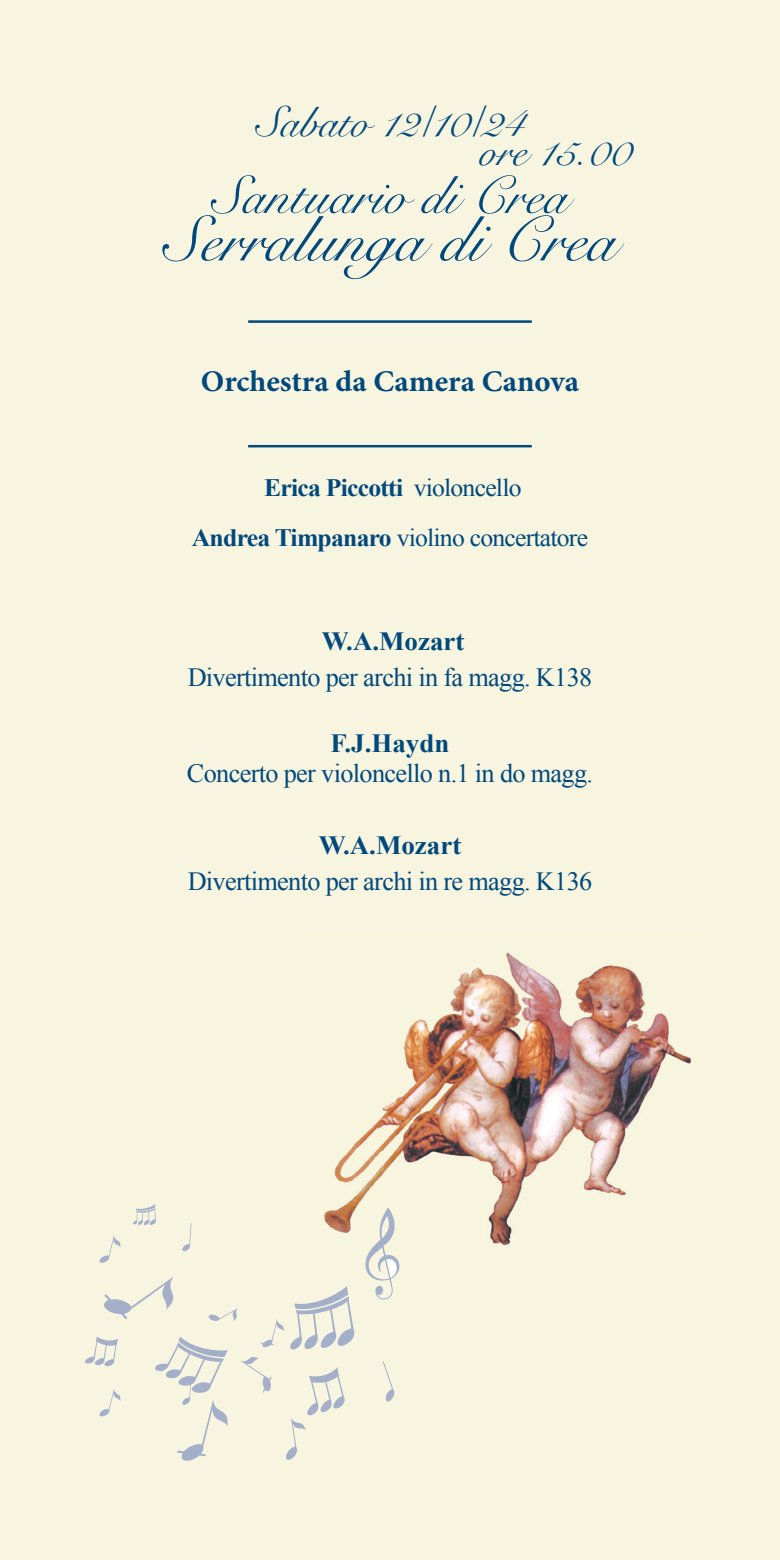
<style>
.page{position:relative;width:780px;height:1560px;background:#fff}
.page>*{position:absolute;margin:0;border:0;box-sizing:border-box;transform-origin:0 0}
.t1{font:63.5px "Snell Roundhand";color:#01487c}
.t2{font:53px "Snell Roundhand";color:#01487c}
.t3{font:42.25px "Snell Roundhand";color:#01487c}
.t4{font:700 30px "Minion Pro";color:#01487c}
.t5{font:26.25px "Times New Roman";letter-spacing:-.025em;color:#01487c}
.t6{font:700 26.25px "Times New Roman";color:#01487c}
.t7{font:25px/50px "Times New Roman";letter-spacing:-.03em;color:#01487c;text-align:center}
.s1{font-weight:700}
</style>
<div class="page">
<div style="left:0;top:0;width:780px;height:1559px;background:#f7f5df"></div>
<hr style="left:248px;top:320px;width:283px;height:3px;background:#01487c">
<hr style="left:248px;top:445px;width:283px;height:2px;background:#01487c">
<img style="left:324px;top:952px;width:367px;height:294px">
<svg style="left:99px;top:1236px;width:22px;height:27px"></svg>
<svg style="left:182px;top:1223px;width:9px;height:28px"></svg>
<svg style="left:364px;top:1207px;width:37px;height:92px"></svg>
<svg style="left:383px;top:1361px;width:12px;height:40px"></svg>
<svg style="left:133px;top:1204px;width:23px;height:21px"></svg>
<svg style="left:85px;top:1276px;width:270px;height:185px"></svg>
<h3 class="t3" style="left:256px;top:98px;width:269px">Sabato 12/10/24</h3>
<h3 class="t3" style="left:479px;top:128px;width:152px">ore 15.00</h3>
<h2 class="t2" style="left:212px;top:165px;width:357px">Santuario di Crea</h2>
<h1 class="t1" style="left:164px;top:203px;width:453px">Serralunga di Crea</h1>
<p class="t4" style="left:201px;top:360px;width:380px">Orchestra da Camera Canova</p>
<p class="t7" style="left:192px;top:462px;width:398px"><span class="s1">Erica Piccotti</span> violoncello<br><span class="s1">Andrea Timpanaro</span> violino concertatore</p>
<p class="t6" style="left:322px;top:622px;width:144px">W.A.Mozart</p>
<p class="t5" style="left:188px;top:659px;width:406px">Divertimento per archi in fa magg. K138</p>
<p class="t6" style="left:330px;top:724px;width:120px">F.J.Haydn</p>
<p class="t5" style="left:187px;top:755px;width:408px">Concerto per violoncello n.1 in do magg.</p>
<p class="t6" style="left:318px;top:826px;width:144px">W.A.Mozart</p>
<p class="t5" style="left:188px;top:863px;width:406px">Divertimento per archi in re magg. K136</p>
</div>
